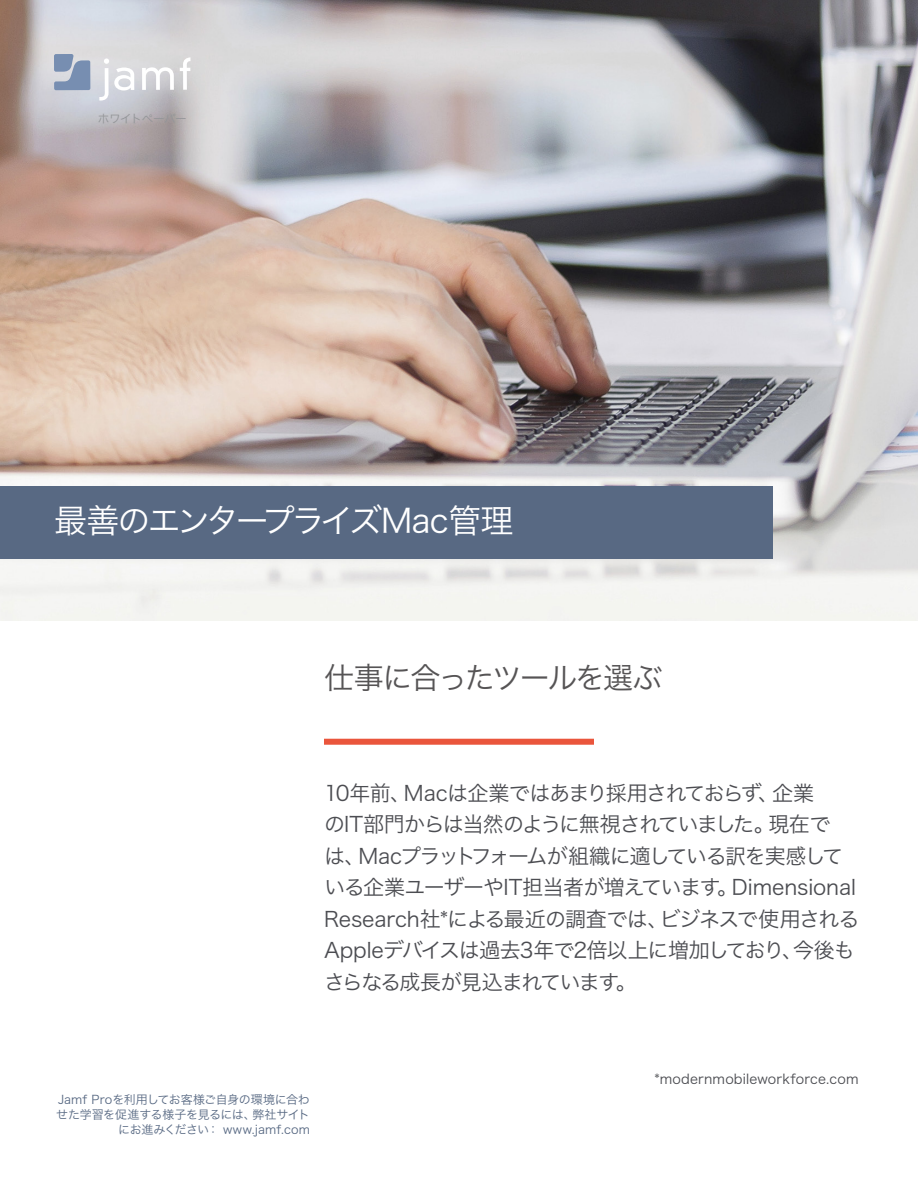
<style>
.page{position:relative;width:918px;height:1188px;background:#fff}
.page>*{position:absolute;margin:0;border:0;box-sizing:border-box;transform-origin:0 0}
.HEADLINE{font:33px "Hira Kaku Pro W3";letter-spacing:-.08em;color:#fff}
.First_HEADLINE{font:30px "Hira Kaku Pro W3";letter-spacing:-.07em;color:#565455}
.Intro{font:21px/31.5px "Hira Kaku Pro W3";letter-spacing:-.045em;color:#4c4d52}
.Intro-2{font:13.5px "Hira Kaku Pro W3";letter-spacing:.01em;color:#4c4d52}
.t1{font:12px/15px "Hira Kaku Pro W3";letter-spacing:-.015em;color:#586983;text-align:right}
.t2{font:11.55px "Hira Kaku Pro W3";letter-spacing:-.04em;color:#939598}
</style>
<div class="page">
<img style="left:0;top:0;width:918px;height:621px">
<svg style="left:142px;top:67px;width:32px;height:23px"></svg>
<svg style="left:180px;top:57px;width:11px;height:33px"></svg>
<svg style="left:54px;top:54px;width:36px;height:36px"></svg>
<svg style="left:99px;top:58px;width:35px;height:43px"></svg>
<div style="left:0;top:486px;width:772px;height:72px;background:#586983"></div>
<div style="left:324px;top:739px;width:270px;height:6px;background:#ea553c"></div>
<p class="t2" style="left:98px;top:109px;width:91px">ホワイトペーパー</p>
<p class="HEADLINE" style="left:54px;top:491px;width:461px">最善のエンタープライズMac管理</p>
<p class="First_HEADLINE" style="left:324px;top:651px;width:340px">仕事に合ったツールを選ぶ</p>
<p class="Intro" style="left:324px;top:776px;width:537px">10年前、Macは企業ではあまり採用されておらず、企業<br>のIT部門からは当然のように無視されていました。現在で<br>は、Macプラットフォームが組織に適している訳を実感している企業ユーザーやIT担当者が増えています。Dimensional<br>Research社*による最近の調査では、ビジネスで使用される<br>Appleデバイスは過去3年で2倍以上に増加しており、今後もさらなる成長が見込まれています。</p>
<p class="t1" style="left:56px;top:1092px;width:255px">Jamf Proを利用してお客様ご自身の環境に合わせた学習を促進する様子を見るには、弊社サイトにお進みください： www.jamf.com</p>
<p class="Intro-2" style="left:655px;top:1067px;width:205px">*modernmobileworkforce.com</p>
</div>
